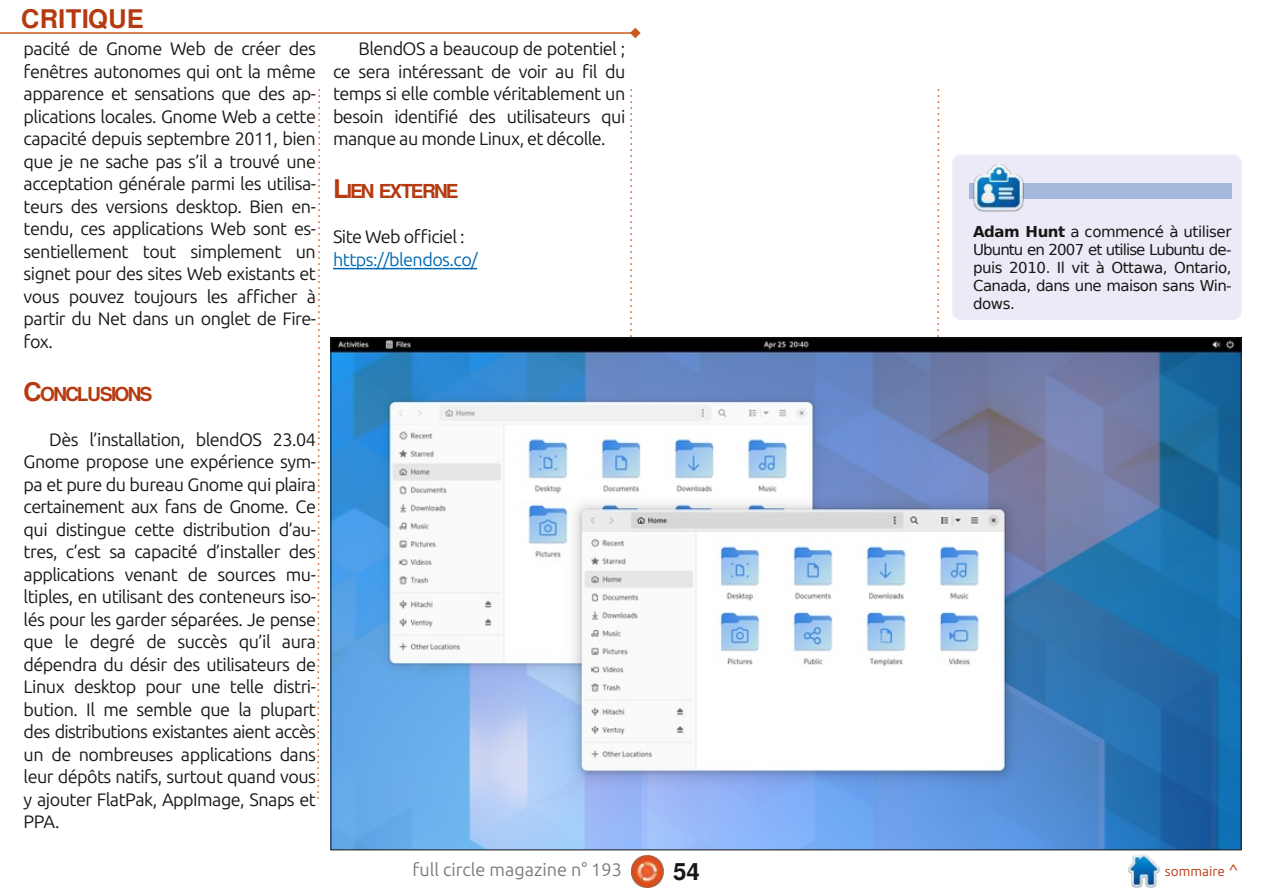
<style>
.page{position:relative;width:1263px;height:893px;background:#fff}
.page>*{position:absolute;margin:0;border:0;box-sizing:border-box;transform-origin:0 0}
.t1{font:700 25.5px "Free Sans";letter-spacing:-.01em;color:#b53a10}
.t2{font:700 24px "Free Sans";color:#181715}
.t3{font:700 19.2px "Free Sans";letter-spacing:-.11em;color:#b53a10}
.t4{font:18px/22.5px "Ubuntu";letter-spacing:-.03em;color:#181715;text-align:justify}
.t5{font:18px "Ubuntu";color:#79797f}
.t6{font:18px "Ubuntu";letter-spacing:-.03em;color:#0068b2}
.t7{font:15px/18px "DejaVu Sans";letter-spacing:-.035em;color:#181715;text-align:justify}
.t8{font:13.5px "Ubuntu";color:#b53a10}
.s1{font-size:25.5px}
.s2{font-weight:700}
.s3{font-size:16.5px}
</style>
<div class="page">
<img style="left:631px;top:855px;width:33px;height:33px">
<img style="left:1128px;top:855px;width:32px;height:32px">
<hr style="left:0;top:32px;width:635px;height:2px;background:#cd581e">
<svg style="left:630px;top:28px;width:11px;height:10px"></svg>
<svg style="left:629px;top:89px;width:4px;height:249px"></svg>
<svg style="left:317px;top:89px;width:3px;height:715px"></svg>
<svg style="left:936px;top:89px;width:4px;height:249px"></svg>
<svg style="left:333px;top:268px;width:144px;height:1px"></svg>
<img style="left:333px;top:340px;width:906px;height:508px">
<div style="left:952px;top:154px;width:290px;height:166px;background:#ebeaf6;border-radius:9px"></div>
<div style="left:969px;top:184px;width:262px;height:15px;background:#a5badd"></div>
<img style="left:973px;top:164px;width:51px;height:48px">
<h1 class="t1" style="left:21px;top:8px;width:124px">CRITIQUE</h1>
<p class="t4" style="left:24px;top:37px;width:294px">pacité de Gnome Web de créer des fenêtres autonomes qui ont la même apparence et sensations que des ap&shy;plications locales. Gnome Web a cette capacité depuis septembre 2011, bien que je ne sache pas s’il a trouvé une acceptation générale parmi les utilisa&shy;teurs des versions desktop. Bien en&shy;tendu, ces applications Web sont es&shy;sentiellement tout simplement un signet pour des sites Web existants et vous pouvez toujours les afficher à partir du Net dans un onglet de Fire&shy;fox.</p>
<p class="t3" style="left:24px;top:385px;width:131px"><span class="s1">C</span>ONCLUSIONS</p>
<p class="t4" style="left:24px;top:428px;width:294px;text-indent:26px">Dès l’installation, blendOS 23.04<br>Gnome propose une expérience sym&shy;pa et pure du bureau Gnome qui plaira certainement aux fans de Gnome. Ce qui distingue cette distribution d’au&shy;tres, c’est sa capacité d’installer des applications venant de sources mu&shy;ltiples, en utilisant des conteneurs iso&shy;lés pour les garder séparées. Je pense que le degré de succès qu’il aura dépendra du désir des utilisateurs de Linux desktop pour une telle distri&shy;bution. Il me semble que la plupart des distributions existantes aient accès un de nombreuses applications dans leur dépôts natifs, surtout quand vous y ajouter FlatPak, AppImage, Snaps et PPA.</p>
<p class="t4" style="left:333px;top:37px;width:294px;text-indent:26px">BlendOS a beaucoup de potentiel ; ce sera intéressant de voir au fil du temps si elle comble véritablement un besoin identifié des utilisateurs qui manque au monde Linux, et décolle.</p>
<p class="t3" style="left:333px;top:183px;width:127px"><span class="s1">L</span>IEN EXTERNE</p>
<p class="t4" style="left:333px;top:225px;width:133px">Site Web officiel :</p>
<p class="t6" style="left:333px;top:249px;width:146px">https://blendos.co/</p>
<p class="t7" style="left:973px;top:223px;width:260px"><span class="s2">Adam Hunt</span> a commencé à utiliser Ubuntu en 2007 et utilise Lubuntu de&shy;puis 2010. Il vit à Ottawa, Ontario, Canada, dans une maison sans Win&shy;dows.</p>
<p class="t5" style="left:412px;top:859px;width:211px">full circle magazine n° 193</p>
<h2 class="t2" style="left:673px;top:860px;width:28px">54</h2>
<p class="t8" style="left:1165px;top:863px;width:75px">sommaire <span class="s3">^</span></p>
</div>
